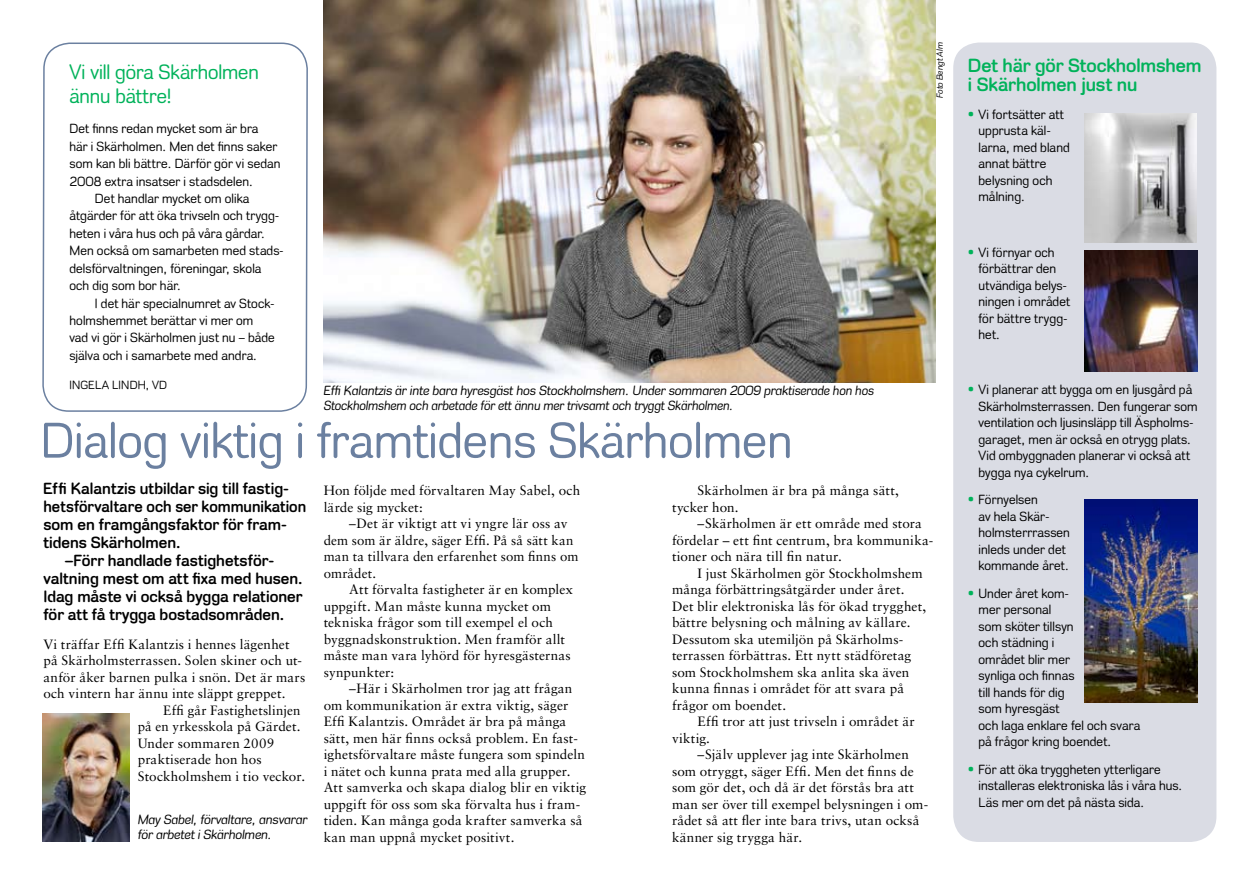
<style>
.page{position:relative;width:1259px;height:893px;background:#fff}
.page>*{position:absolute;margin:0;border:0;box-sizing:border-box;transform-origin:0 0}
.t1{font:51px "Stockholm Runt";color:#6b80a0}
.t2{font:21px/24px "Stockholm Runt";color:#00b25a}
.t3{font:700 19.5px/19.5px "Stockholm Runt";letter-spacing:-.005em;color:#00b25a}
.t4{font:700 16.5px "Stockholm Runt";color:#000}
.t5{font:13.5px/16.5px "Sabon";letter-spacing:.01em;color:#000}
.t6{font:13.5px/16.5px "Stockholm Runt";letter-spacing:.01em;color:#000}
.t7{font:italic 13.5px/15px "Stockholm Runt";color:#000}
.t8{font:12px "Stockholm Runt";letter-spacing:.015em;color:#000}
.t9{font:italic 9px "Stockholm Runt";color:#000}
.s1{color:#00b25a}
</style>
<div class="page">
<div style="left:953px;top:43px;width:263px;height:799px;background:#dadce4;border-radius:26px"></div>
<img style="left:324px;top:0;width:611px;height:383px">
<img style="left:43px;top:713px;width:86px;height:129px">
<img style="left:1084px;top:114px;width:112px;height:128px">
<img style="left:1084px;top:251px;width:113px;height:121px">
<img style="left:1084px;top:500px;width:113px;height:202px">
<svg style="left:42px;top:42px;width:266px;height:370px"></svg>
<h2 class="t2" style="left:69px;top:60px;width:191px">Vi vill göra Skärholmen ännu bättre!</h2>
<p class="t6" style="left:69px;top:121px;width:191px">Det finns redan mycket som är bra</p>
<p class="t6" style="left:69px;top:138px;width:209px">här i Skärholmen. Men det finns saker</p>
<p class="t6" style="left:69px;top:155px;width:213px">som kan bli bättre. Därför gör vi sedan</p>
<p class="t6" style="left:69px;top:173px;width:185px">2008 extra insatser i stadsdelen.</p>
<p class="t6" style="left:95px;top:190px;width:156px">Det handlar mycket om olika</p>
<p class="t6" style="left:69px;top:208px;width:211px">åtgärder för att öka trivseln och trygg-</p>
<p class="t6" style="left:69px;top:225px;width:197px">heten i våra hus och på våra gårdar.</p>
<p class="t6" style="left:69px;top:242px;width:216px">Men också om samarbeten med stads-</p>
<p class="t6" style="left:69px;top:260px;width:193px">delsförvaltningen, föreningar, skola</p>
<p class="t6" style="left:69px;top:277px;width:113px">och dig som bor här.</p>
<p class="t6" style="left:95px;top:295px;width:181px">I det här specialnumret av Stock-</p>
<p class="t6" style="left:69px;top:312px;width:185px">holmshemmet berättar vi mer om</p>
<p class="t6" style="left:69px;top:329px;width:207px">vad vi gör i Skärholmen just nu – både</p>
<p class="t6" style="left:69px;top:347px;width:189px">själva och i samarbete med andra.</p>
<p class="t8" style="left:69px;top:378px;width:99px">INGELA LINDH, VD</p>
<p class="t7" style="left:324px;top:383px;width:552px">Effi Kalantzis är inte bara hyresgäst hos Stockholmshem. Under sommaren 2009 praktiserade hon hos<br>Stockholmshem och arbetade för ett ännu mer trivsamt och tryggt Skärholmen.</p>
<p class="t9" style="left:934px;top:98px;width:57px;rotate:-90deg">Foto Bengt Alm</p>
<h1 class="t1" style="left:41px;top:411px;width:753px">Dialog viktig i framtidens Skärholmen</h1>
<p class="t5" style="left:672px;top:482px;width:228px;text-indent:26px">Skärholmen är bra på många sätt, tycker hon.</p>
<p class="t5" style="left:672px;top:515px;width:263px;text-indent:26px">–Skärholmen är ett område med stora fördelar – ett fint centrum, bra kommunika&shy;tioner och nära till fin natur.</p>
<p class="t5" style="left:672px;top:565px;width:256px;text-indent:26px">I just Skärholmen gör Stockholmshem många förbättringsåtgärder under året.<br>Det blir elektroniska lås för ökad trygghet, bättre belysning och målning av källare.<br>Dessutom ska utemiljön på Skärholms&shy;terrassen förbättras. Ett nytt städföretag som Stockholmshem ska anlita ska även kunna finnas i området för att svara på frågor om boendet.</p>
<p class="t5" style="left:672px;top:713px;width:244px;text-indent:26px">Effi tror att just trivseln i området är viktig.</p>
<p class="t5" style="left:672px;top:746px;width:258px;text-indent:26px">–Själv upplever jag inte Skärholmen som otryggt, säger Effi. Men det finns de som gör det, och då är det förstås bra att man ser över till exempel belysningen i om&shy;rådet så att fler inte bara trivs, utan också känner sig trygga här.</p>
<p class="t4" style="left:43px;top:479px;width:247px">Effi Kalantzis utbildar sig till fastig-</p>
<p class="t4" style="left:43px;top:497px;width:264px">hetsförvaltare och ser kommunikation</p>
<p class="t4" style="left:43px;top:515px;width:244px">som en framgångsfaktor för fram-</p>
<p class="t4" style="left:43px;top:533px;width:139px">tidens Skärholmen.</p>
<p class="t4" style="left:65px;top:551px;width:210px">–Förr handlade fastighetsför-</p>
<p class="t4" style="left:43px;top:569px;width:261px">valtning mest om att fixa med husen.</p>
<p class="t4" style="left:43px;top:587px;width:260px">Idag måste vi också bygga relationer</p>
<p class="t4" style="left:43px;top:605px;width:243px">för att få trygga bostadsområden.</p>
<p class="t5" style="left:43px;top:636px;width:248px">Vi träffar Effi Kalantzis i hennes lägenhet</p>
<p class="t5" style="left:43px;top:652px;width:260px">på Skärholmsterrassen. Solen skiner och ut-</p>
<p class="t5" style="left:43px;top:669px;width:263px">anför åker barnen pulka i snön. Det är mars</p>
<p class="t5" style="left:43px;top:685px;width:243px">och vintern har ännu inte släppt greppet.</p>
<p class="t5" style="left:163px;top:702px;width:139px">Effi går Fastighetslinjen</p>
<p class="t5" style="left:138px;top:718px;width:164px">på en yrkesskola på Gärdet.</p>
<p class="t5" style="left:138px;top:735px;width:138px">Under sommaren 2009</p>
<p class="t5" style="left:138px;top:751px;width:125px">praktiserade hon hos</p>
<p class="t5" style="left:138px;top:768px;width:169px">Stockholmshem i tio veckor.</p>
<p class="t5" style="left:324px;top:482px;width:258px">Hon följde med förvaltaren May Sabel, och lärde sig mycket:</p>
<p class="t5" style="left:324px;top:515px;width:256px;text-indent:26px">–Det är viktigt att vi yngre lär oss av dem som är äldre, säger Effi. På så sätt kan man ta tillvara den erfarenhet som finns om området.</p>
<p class="t5" style="left:324px;top:581px;width:251px;text-indent:26px">Att förvalta fastigheter är en komplex uppgift. Man måste kunna mycket om tekniska frågor som till exempel el och byggnadskonstruktion. Men framför allt måste man vara lyhörd för hyresgästernas synpunkter:</p>
<p class="t5" style="left:324px;top:680px;width:264px;text-indent:26px">–Här i Skärholmen tror jag att frågan om kommunikation är extra viktig, säger Effi Kalantzis. Området är bra på många sätt, men här finns också problem. En fast&shy;ighetsförvaltare måste fungera som spindeln i nätet och kunna prata med alla grupper.<br>Att samverka och skapa dialog blir en viktig uppgift för oss som ska förvalta hus i fram&shy;tiden. Kan många goda krafter samverka så kan man uppnå mycket positivt.</p>
<p class="t7" style="left:138px;top:812px;width:171px">May Sabel, förvaltare, ansvarar för arbetet i Skärholmen.</p>
<h3 class="t3" style="left:968px;top:55px;width:235px">Det här gör Stockholmshem i Skärholmen just nu</h3>
<p class="t6" style="left:978px;top:106px;width:93px;text-indent:-11px"><span class="s1">•</span> Vi fortsätter att upprusta käl&shy;larna, med bland annat bättre belysning och målning.</p>
<p class="t6" style="left:978px;top:244px;width:93px;text-indent:-11px"><span class="s1">•</span> Vi förnyar och förbättrar den utvändiga belys&shy;ningen i området för bättre trygg&shy;het.</p>
<p class="t6" style="left:978px;top:381px;width:221px;text-indent:-11px"><span class="s1">•</span> Vi planerar att bygga om en ljusgård på Skärholmsterrassen. Den fungerar som ventilation och ljusinsläpp till Äspholms&shy;garaget, men är också en otrygg plats.<br>Vid ombyggnaden planerar vi också att bygga nya cykelrum.</p>
<p class="t6" style="left:978px;top:491px;width:93px;text-indent:-11px"><span class="s1">•</span> Förnyelsen<br>av hela Skär&shy;holmsterrrassen inleds under det kommande året.</p>
<p class="t6" style="left:978px;top:585px;width:163px;text-indent:-11px"><span class="s1">•</span> Under året kom-<br>mer personal<br>som sköter tillsyn<br>och städning i<br>området blir mer<br>synliga och finnas<br>till hands för dig<br>som hyresgäst<br>och laga enklare fel och svara på frågor kring boendet.</p>
<p class="t6" style="left:978px;top:761px;width:205px;text-indent:-11px"><span class="s1">•</span> För att öka tryggheten ytterligare installeras elektroniska lås i våra hus.<br>Läs mer om det på nästa sida.</p>
</div>
